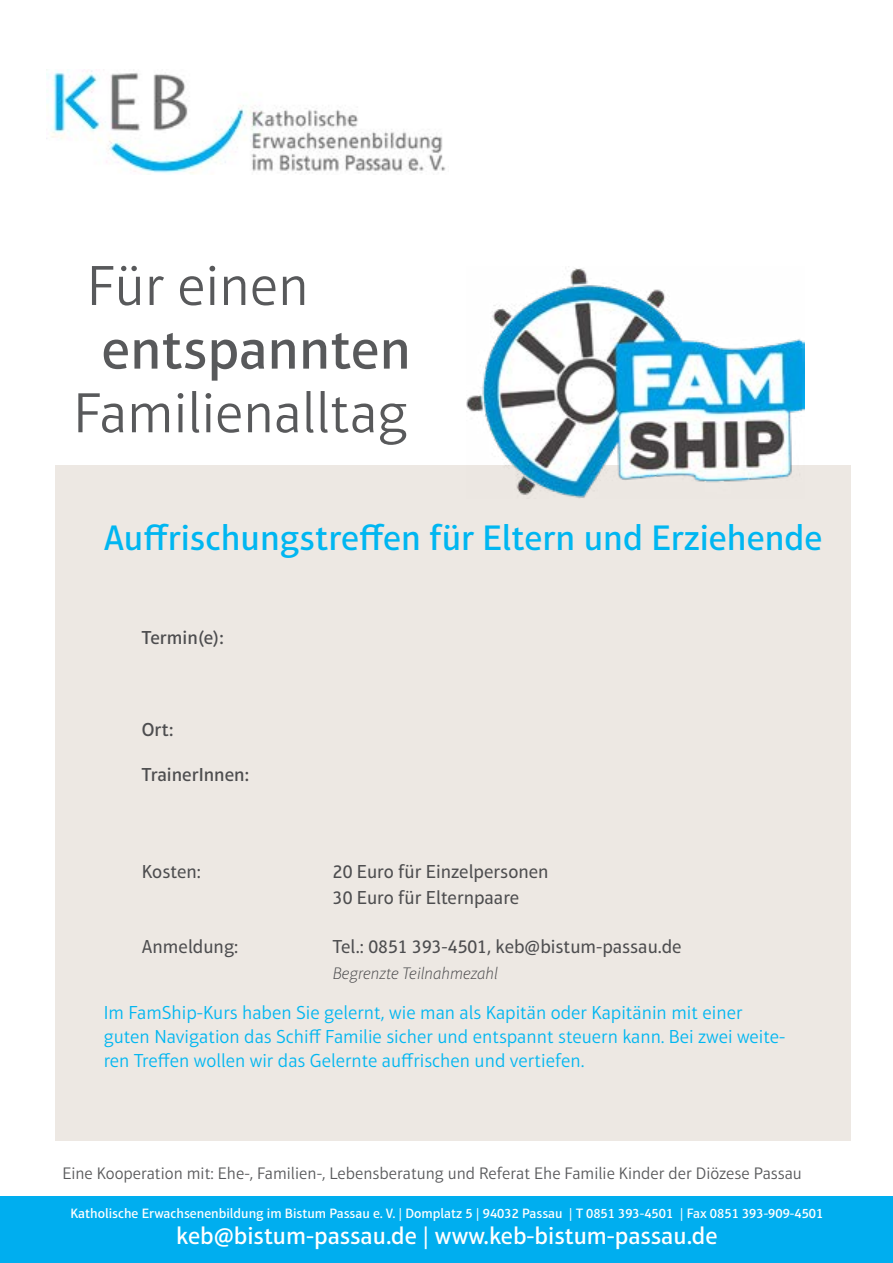
<style>
.page{position:relative;width:893px;height:1263px;background:#fff}
.page>*{position:absolute;margin:0;border:0;box-sizing:border-box;transform-origin:0 0}
.t1{font:300 57.3px "Aptifer Sans LT Pro";color:#58595b}
.t2{font:500 57.3px "Aptifer Sans LT Pro";color:#58595b}
.t3{font:500 36px "Aptifer Sans LT Pro";color:#00b6f1}
.t4{font:500 24.45px "Aptifer Sans LT Pro";color:#fff}
.t5{font:300 19.05px/24.5px "Aptifer Sans LT Pro";color:#00b6f1}
.t6{font:19.05px/25.5px "Aptifer Sans LT Pro";color:#4d4d4f}
.t7{font:500 19.05px "Aptifer Sans LT Pro";color:#4d4d4f}
.t8{font:300 16.95px "Aptifer Sans LT Pro";color:#58595b}
.t9{font:italic 100 16.95px "Aptifer Sans LT Pro";color:#4d4d4f}
.t10{font:500 13.8px "Aptifer Sans LT Pro";color:#fff}
</style>
<div class="page">
<div style="left:0;top:1197px;width:893px;height:66px;background:#00aeef"></div>
<div style="left:56px;top:465px;width:795px;height:675px;background:#ede8e3"></div>
<img style="left:466px;top:266px;width:338px;height:233px">
<img style="left:47px;top:69px;width:399px;height:105px">
<h1 class="t1" style="left:87px;top:253px;width:223px">Für einen</h1>
<h1 class="t2" style="left:101px;top:316px;width:311px">entspannten</h1>
<h1 class="t1" style="left:73px;top:381px;width:336px">Familienalltag</h1>
<h2 class="t3" style="left:104px;top:517px;width:720px">Auffrischungstreffen für Eltern und Erziehende</h2>
<p class="t7" style="left:142px;top:627px;width:83px">Termin(e):</p>
<p class="t7" style="left:142px;top:718px;width:33px">Ort:</p>
<p class="t7" style="left:142px;top:764px;width:109px">TrainerInnen:</p>
<p class="t6" style="left:142px;top:859px;width:61px">Kosten:</p>
<p class="t6" style="left:333px;top:859px;width:217px">20 Euro für Einzelpersonen<br>30 Euro für Elternpaare</p>
<p class="t6" style="left:142px;top:934px;width:98px">Anmeldung:</p>
<p class="t6" style="left:333px;top:934px;width:350px">Tel.: 0851 393-4501, keb@bistum-passau.de</p>
<p class="t9" style="left:333px;top:964px;width:167px">Begrenzte Teilnahmezahl</p>
<p class="t5" style="left:104px;top:1000px;width:683px">Im FamShip-Kurs haben Sie gelernt, wie man als Kapitän oder Kapitänin mit einer guten Navigation das Schiff Familie sicher und entspannt steuern kann. Bei zwei weite&shy;ren Treffen wollen wir das Gelernte auffrischen und vertiefen.</p>
<p class="t8" style="left:62px;top:1163px;width:741px">Eine Kooperation mit: Ehe-, Familien-, Lebensberatung und Referat Ehe Familie Kinder der Diözese Passau</p>
<p class="t10" style="left:70px;top:1206px;width:755px">Katholische Erwachsenenbildung im Bistum Passau e. V. | Domplatz 5 | 94032 Passau | T 0851 393-4501 | Fax 0851 393-909-4501</p>
<p class="t4" style="left:176px;top:1222px;width:543px">keb@bistum-passau.de | www.keb-bistum-passau.de</p>
</div>
